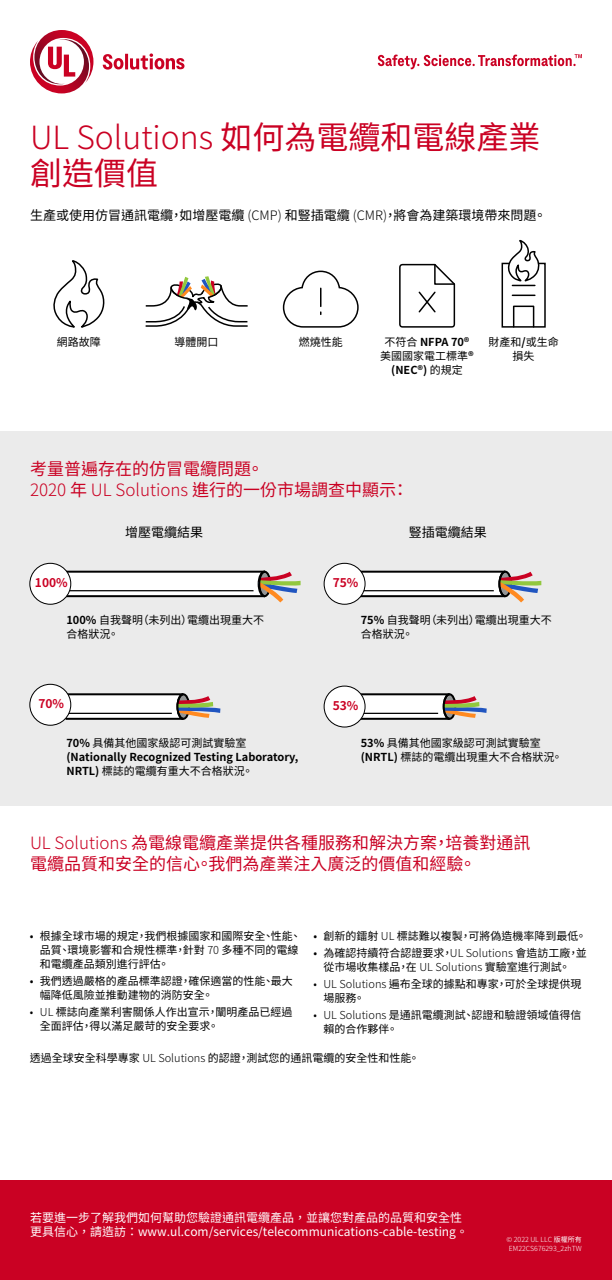
<style>
.page{position:relative;width:612px;height:1280px;background:#fff}
.page>*{position:absolute;margin:0;border:0;box-sizing:border-box;transform-origin:0 0}
.t1{font:32px/36px "Noto Sans CJ Ktc";color:#ca0123}
.t2{font:17px/21px "Noto Sans CJ Ktc";color:#ca0123}
.t3{font:13px "Noto Sans CJ Ktc";color:#000}
.t4{font:12px/14.4px "Noto Sans CJ Ktc";color:#fff}
.t5{font:700 12px "Noto Sans CJ Ktc";color:#ca0123}
.t6{font:11px/14px "Noto Sans CJ Ktc";color:#000}
.t7{font:700 11px/14px "Noto Sans CJ Ktc";color:#000}
.t8{font:300 7px/8.4px "Noto Sans CJ Ktc";color:#fff;text-align:center}
.s1{font-weight:300}
.s2{font-weight:700}
.s3{font-weight:400}
</style>
<div class="page">
<svg style="left:30px;top:30px;width:154px;height:63px"></svg>
<svg style="left:378px;top:54px;width:204px;height:15px"></svg>
<div style="left:0;top:431px;width:612px;height:374px;background:#ebebeb"></div>
<div style="left:0;top:1180px;width:612px;height:100px;background:#ca0123"></div>
<svg style="left:282px;top:270px;width:77px;height:58px"></svg>
<svg style="left:53px;top:260px;width:52px;height:68px"></svg>
<svg style="left:399px;top:263px;width:57px;height:65px"></svg>
<svg style="left:501px;top:239px;width:45px;height:89px"></svg>
<svg style="left:145px;top:276px;width:103px;height:51px"></svg>
<svg style="left:63px;top:692px;width:157px;height:29px"></svg>
<div style="left:30px;top:684px;width:41px;height:41px;background:#fff;border-radius:50%"></div>
<div style="left:29px;top:684px;width:42px;height:42px;border:1px solid #000;border-radius:50%"></div>
<svg style="left:60px;top:570px;width:241px;height:32px"></svg>
<div style="left:30px;top:563px;width:41px;height:41px;background:#fff;border-radius:50%"></div>
<div style="left:29px;top:563px;width:42px;height:42px;border:1px solid #000;border-radius:50%"></div>
<svg style="left:359px;top:692px;width:128px;height:29px"></svg>
<div style="left:324px;top:686px;width:41px;height:41px;background:#fff;border-radius:50%"></div>
<div style="left:324px;top:686px;width:42px;height:42px;border:1px solid #000;border-radius:50%"></div>
<svg style="left:354px;top:570px;width:187px;height:32px"></svg>
<div style="left:324px;top:563px;width:41px;height:41px;background:#fff;border-radius:50%"></div>
<div style="left:324px;top:563px;width:42px;height:42px;border:1px solid #000;border-radius:50%"></div>
<h1 class="t1" style="left:30px;top:120px;width:512px"><span class="s1">UL Solutions</span> 如何為電纜和電線產業創造價值</h1>
<p class="t3" style="left:30px;top:208px;width:518px">生產或使用仿冒通訊電纜，如增壓電纜 <span class="s1">(CMP)</span> 和豎插電纜 <span class="s1">(CMR)</span>，將會為建築環境帶來問題。</p>
<p class="t6" style="left:57px;top:335px;width:45px">網路故障</p>
<p class="t6" style="left:175px;top:335px;width:45px">導體開口</p>
<p class="t6" style="left:299px;top:335px;width:45px">燃燒性能</p>
<p class="t6" style="left:380px;top:335px;width:95px;text-align:center">不符合 <span class="s2">NFPA 70®</span>美國國家電工標準<span class="s2">® (NEC®)</span> 的規定</p>
<p class="t6" style="left:488px;top:335px;width:72px;text-align:center">財產和<span class="s2">/</span>或生命損失</p>
<h2 class="t2" style="left:30px;top:458px;width:380px">考量普遍存在的仿冒電纜問題。<br><span class="s1">2020</span> 年 <span class="s1">UL Solutions</span> 進行的一份市場調查中顯示：</h2>
<p class="t5" style="left:35px;top:576px;width:34px">100%</p>
<p class="t3" style="left:125px;top:525px;width:79px">增壓電纜結果</p>
<p class="t3" style="left:409px;top:525px;width:79px">豎插電纜結果</p>
<p class="t5" style="left:333px;top:576px;width:27px">75%</p>
<p class="t6" style="left:67px;top:613px;width:199px"><span class="s2">100%</span> 自我聲明（未列出）電纜出現重大不合格狀況。</p>
<p class="t6" style="left:361px;top:613px;width:193px"><span class="s2">75%</span> 自我聲明（未列出）電纜出現重大不合格狀況。</p>
<p class="t5" style="left:38px;top:697px;width:27px">70%</p>
<p class="t5" style="left:333px;top:699px;width:27px">53%</p>
<p class="t7" style="left:67px;top:736px;width:234px">70% <span class="s3">具備其他國家級認可測試實驗室</span>(Nationally Recognized Testing Laboratory,<br>NRTL) <span class="s3">標誌的電纜有重大不合格狀況。</span></p>
<p class="t6" style="left:361px;top:736px;width:203px"><span class="s2">53%</span> 具備其他國家級認可測試實驗室<span class="s2">(NRTL)</span> 標誌的電纜出現重大不合格狀況。</p>
<h2 class="t2" style="left:30px;top:832px;width:502px"><span class="s1">UL Solutions</span> 為電線電纜產業提供各種服務和解決方案，培養對通訊電纜品質和安全的信心。我們為產業注入廣泛的價值和經驗。</h2>
<p class="t6" style="left:40px;top:929px;width:263px;text-indent:-10px">• 根據全球市場的規定，我們根據國家和國際安全、性能、品質、環境影響和合規性標準，針對 <span class="s1">70</span> 多種不同的電線和電纜產品類別進行評估。</p>
<p class="t6" style="left:40px;top:974px;width:254px;text-indent:-10px">• 我們透過嚴格的產品標準認證，確保適當的性能、最大幅降低風險並推動建物的消防安全。</p>
<p class="t6" style="left:40px;top:1005px;width:254px;text-indent:-10px"><span class="s1">• UL</span> 標誌向產業利害關係人作出宣示，闡明產品已經過全面評估，得以滿足嚴苛的安全要求。</p>
<p class="t6" style="left:30px;top:1051px;width:391px">透過全球安全科學專家 <span class="s1">UL Solutions</span> 的認證，測試您的通訊電纜的安全性和性能。</p>
<p class="t6" style="left:313px;top:929px;width:275px">• 創新的鐳射 <span class="s1">UL</span> 標誌難以複製，可將偽造機率降到最低。</p>
<p class="t6" style="left:323px;top:946px;width:265px;text-indent:-10px">• 為確認持續符合認證要求，<span class="s1">UL Solutions</span> 會造訪工廠，並從市場收集樣品，在 <span class="s1">UL Solutions</span> 實驗室進行測試。</p>
<p class="t6" style="left:323px;top:977px;width:259px;text-indent:-10px"><span class="s1">• UL Solutions</span> 遍布全球的據點和專家，可於全球提供現場服務。</p>
<p class="t6" style="left:323px;top:1008px;width:259px;text-indent:-10px"><span class="s1">• UL Solutions</span> 是通訊電纜測試、認證和驗證領域值得信賴的合作夥伴。</p>
<p class="t4" style="left:30px;top:1211px;width:440px">若要進一步了解我們如何幫助您驗證通訊電纜產品，並讓您對產品的品質和安全性更具信心，請造訪：www.ul.com/services/telecommunications-cable-testing。</p>
<p class="t8" style="left:507px;top:1236px;width:77px">© 2022 UL LLC <span class="s3">版權所有<br></span>EM22CS676293_2zhTW</p>
</div>
